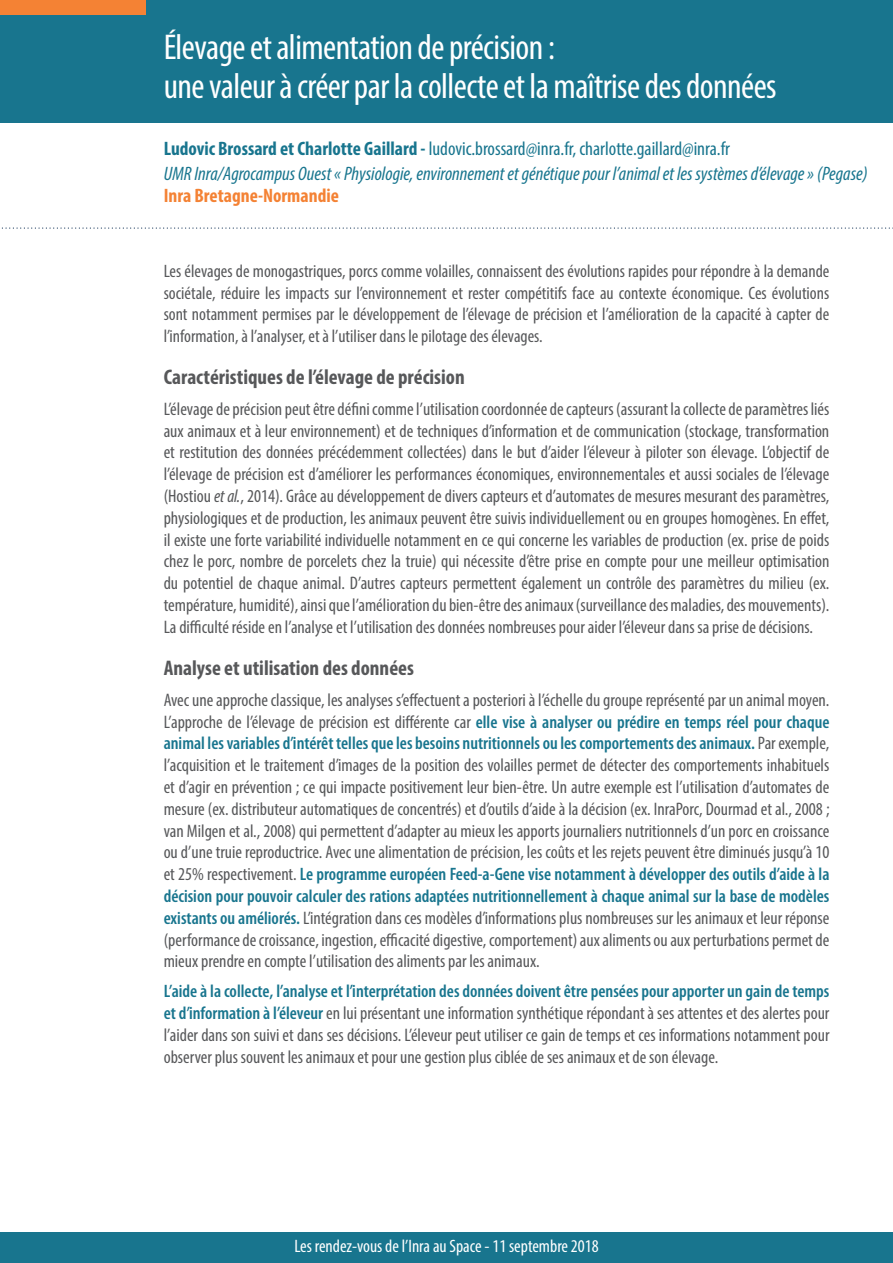
<style>
.page{position:relative;width:893px;height:1263px;background:#fff}
.page>*{position:absolute;margin:0;border:0;box-sizing:border-box;transform-origin:0 0}
.t1{font:condensed 36px/39px "Myriad Pro";letter-spacing:-.015em;color:#fff}
.t2{font:700 condensed 21.15px "Myriad Pro";color:#57585a}
.t3{font:italic condensed 19.5px/24.6px "Myriad Pro";color:#18758e}
.t4{font:700 condensed 19.5px "Myriad Pro";color:#f48234}
.t5{font:condensed 18.15px/21.8px "Myriad Pro";color:#57585a;text-align:justify}
.t6{font:600 condensed 18px/21.6px "Myriad Pro";color:#18758e}
.t7{font:condensed 18px/21.6px "Myriad Pro";color:#57585a;text-align:justify}
.t8{font:condensed 18px "Myriad Pro";color:#fff}
.s1{font-weight:700;font-style:normal}
.s2{font-style:normal}
.s3{font-style:italic}
.s4{font-weight:600;font-size:18px;color:#18758e}
.s5{font-weight:400;font-size:18.15px;color:#57585a}
</style>
<div class="page">
<div style="left:0;top:1232px;width:893px;height:31px;background:#18758e"></div>
<div style="left:0;top:0;width:893px;height:122px;background:#18758e"></div>
<div style="left:0;top:0;width:146px;height:15px;background:#f48234"></div>
<svg style="left:1px;top:227px;width:892px;height:2px"></svg>
<h1 class="t1" style="left:164px;top:27px;width:614px">Élevage et alimentation de précision :<br>une valeur à créer par la collecte et la maîtrise des données</h1>
<p class="t3" style="left:164px;top:136px;width:706px"><span class="s1">Ludovic Brossard et Charlotte Gaillard -</span> <span class="s2">ludovic.brossard@inra.fr, charlotte.gaillard@inra.fr<br></span>UMR Inra/Agrocampus Ouest « Physiologie, environnement et génétique pour l’animal et les systèmes d’élevage » (Pegase)</p>
<p class="t4" style="left:164px;top:183px;width:177px">Inra Bretagne-Normandie</p>
<p class="t7" style="left:164px;top:260px;width:667px">Les élevages de monogastriques, porcs comme volailles, connaissent des évolutions rapides pour répondre à la demande sociétale, réduire les impacts sur l’environnement et rester compétitifs face au contexte économique. Ces évolutions sont notamment permises par le développement de l’élevage de précision et l’amélioration de la capacité à capter de l’information, à l’analyser, et à l’utiliser dans le pilotage des élevages.</p>
<p class="t2" style="left:164px;top:364px;width:302px">Caractéristiques de l’élevage de précision</p>
<p class="t5" style="left:164px;top:398px;width:667px">L’élevage de précision peut être défini comme l’utilisation coordonnée de capteurs (assurant la collecte de paramètres liés aux animaux et à leur environnement) et de techniques d’information et de communication (stockage, transformation et restitution des données précédemment collectées) dans le but d’aider l’éleveur à piloter son élevage. L’objectif de l’élevage de précision est d’améliorer les performances économiques, environnementales et aussi sociales de l’élevage (Hostiou <span class="s3">et al.</span>, 2014). Grâce au développement de divers capteurs et d’automates de mesures mesurant des paramètres, physiologiques et de production, les animaux peuvent être suivis individuellement ou en groupes homogènes. En effet, il existe une forte variabilité individuelle notamment en ce qui concerne les variables de production (ex. prise de poids chez le porc, nombre de porcelets chez la truie) qui nécessite d’être prise en compte pour une meilleur optimisation du potentiel de chaque animal. D’autres capteurs permettent également un contrôle des paramètres du milieu (ex. température, humidité), ainsi que l’amélioration du bien-être des animaux (surveillance des maladies, des mouvements).<br>La difficulté réside en l’analyse et l’utilisation des données nombreuses pour aider l’éleveur dans sa prise de décisions.</p>
<p class="t2" style="left:164px;top:655px;width:252px">Analyse et utilisation des données</p>
<p class="t5" style="left:164px;top:689px;width:667px">Avec une approche classique, les analyses s’effectuent a posteriori à l’échelle du groupe représenté par un animal moyen.<br>L’approche de l’élevage de précision est différente car <span class="s4">elle vise à analyser ou prédire en temps réel pour chaque</span></p>
<p class="t6" style="left:164px;top:733px;width:667px">animal les variables d’intérêt telles que les besoins nutritionnels ou les comportements des animaux. <span class="s5">Par exemple,</span></p>
<p class="t5" style="left:164px;top:754px;width:667px">l’acquisition et le traitement d’images de la position des volailles permet de détecter des comportements inhabituels et d’agir en prévention ; ce qui impacte positivement leur bien-être. Un autre exemple est l’utilisation d’automates de mesure (ex. distributeur automatiques de concentrés) et d’outils d’aide à la décision (ex. InraPorc, Dourmad et al., 2008 ; van Milgen et al., 2008) qui permettent d’adapter au mieux les apports journaliers nutritionnels d’un porc en croissance ou d’une truie reproductrice. Avec une alimentation de précision, les coûts et les rejets peuvent être diminués jusqu’à 10</p>
<p class="t6" style="left:164px;top:864px;width:667px"><span class="s5">et 25% respectivement.</span> Le programme européen Feed-a-Gene vise notamment à développer des outils d’aide à la décision pour pouvoir calculer des rations adaptées nutritionnellement à chaque animal sur la base de modèles</p>
<p class="t5" style="left:164px;top:906px;width:667px"><span class="s4">existants ou améliorés.</span> L’intégration dans ces modèles d’informations plus nombreuses sur les animaux et leur réponse (performance de croissance, ingestion, efficacité digestive, comportement) aux aliments ou aux perturbations permet de mieux prendre en compte l’utilisation des aliments par les animaux.</p>
<p class="t6" style="left:164px;top:981px;width:667px">L’aide à la collecte, l’analyse et l’interprétation des données doivent être pensées pour apporter un gain de temps</p>
<p class="t5" style="left:164px;top:1002px;width:667px"><span class="s4">et d’information à l’éleveur</span> en lui présentant une information synthétique répondant à ses attentes et des alertes pour l’aider dans son suivi et dans ses décisions. L’éleveur peut utiliser ce gain de temps et ces informations notamment pour observer plus souvent les animaux et pour une gestion plus ciblée de ses animaux et de son élevage.</p>
<p class="t8" style="left:294px;top:1235px;width:306px">Les rendez-vous de l’Inra au Space - 11 septembre 2018</p>
</div>
